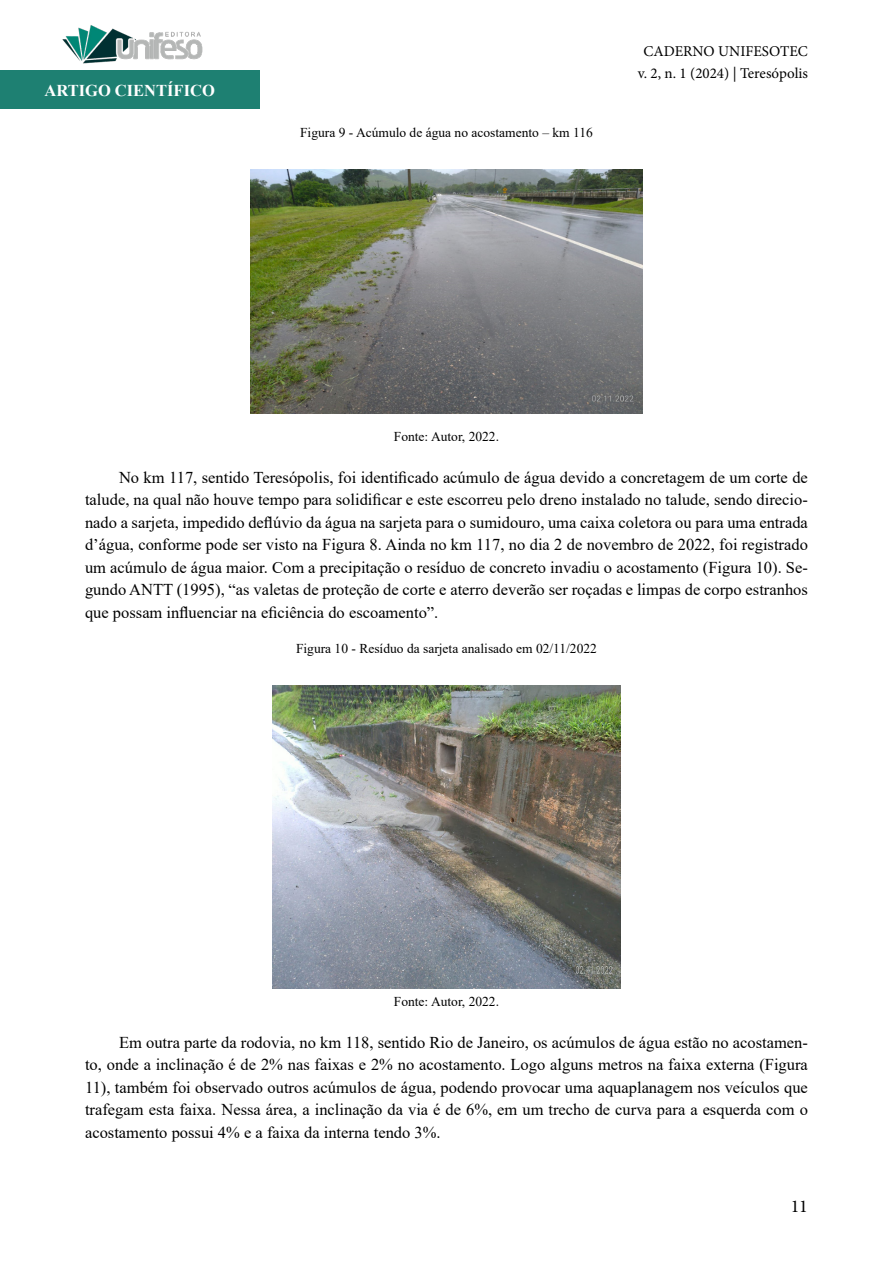
<style>
.page{position:relative;width:893px;height:1263px;background:#fff}
.page>*{position:absolute;margin:0;border:0;box-sizing:border-box;transform-origin:0 0}
.t1{font:18px "Minion Pro";color:#000}
.t2{font:16.5px/22.5px "Times New Roman";color:#000;text-align:justify}
.t3{font:700 16.5px "Times New Roman";color:#fff}
.t4{font:15px/22.5px "Minion Pro";color:#000;text-align:center}
.t5{font:13.5px "Times New Roman";color:#000}
</style>
<div class="page">
<div style="left:0;top:71px;width:259px;height:38px;background:#1e8072"></div>
<img style="left:62px;top:25px;width:141px;height:39px">
<img style="left:250px;top:169px;width:393px;height:244px">
<img style="left:272px;top:685px;width:349px;height:303px">
<p class="t3" style="left:44px;top:78px;width:172px">ARTIGO CIENTÍFICO</p>
<p class="t5" style="left:300px;top:123px;width:294px">Figura 9 - Acúmulo de água no acostamento – km 116</p>
<p class="t4" style="left:638px;top:40px;width:172px">CADERNO UNIFESOTEC v. 2, n. 1 (2024) | Teresópolis</p>
<p class="t5" style="left:394px;top:427px;width:107px">Fonte: Autor, 2022.</p>
<p class="t2" style="left:85px;top:465px;width:724px;text-indent:34px">No km 117, sentido Teresópolis, foi identificado acúmulo de água devido a concretagem de um corte de talude, na qual não houve tempo para solidificar e este escorreu pelo dreno instalado no talude, sendo direcio&shy;nado a sarjeta, impedido deflúvio da água na sarjeta para o sumidouro, uma caixa coletora ou para uma entrada d’água, conforme pode ser visto na Figura 8. Ainda no km 117, no dia 2 de novembro de 2022, foi registrado um acúmulo de água maior. Com a precipitação o resíduo de concreto invadiu o acostamento (Figura 10). Se&shy;gundo ANTT (1995), “as valetas de proteção de corte e aterro deverão ser roçadas e limpas de corpo estranhos que possam influenciar na eficiência do escoamento”.</p>
<p class="t5" style="left:296px;top:639px;width:302px">Figura 10 - Resíduo da sarjeta analisado em 02/11/2022</p>
<p class="t5" style="left:394px;top:992px;width:107px">Fonte: Autor, 2022.</p>
<p class="t2" style="left:85px;top:1030px;width:724px;text-indent:34px">Em outra parte da rodovia, no km 118, sentido Rio de Janeiro, os acúmulos de água estão no acostamen&shy;to, onde a inclinação é de 2% nas faixas e 2% no acostamento. Logo alguns metros na faixa externa (Figura 11), também foi observado outros acúmulos de água, podendo provocar uma aquaplanagem nos veículos que trafegam esta faixa. Nessa área, a inclinação da via é de 6%, em um trecho de curva para a esquerda com o acostamento possui 4% e a faixa da interna tendo 3%.</p>
<p class="t1" style="left:791px;top:1194px;width:19px">11</p>
</div>
